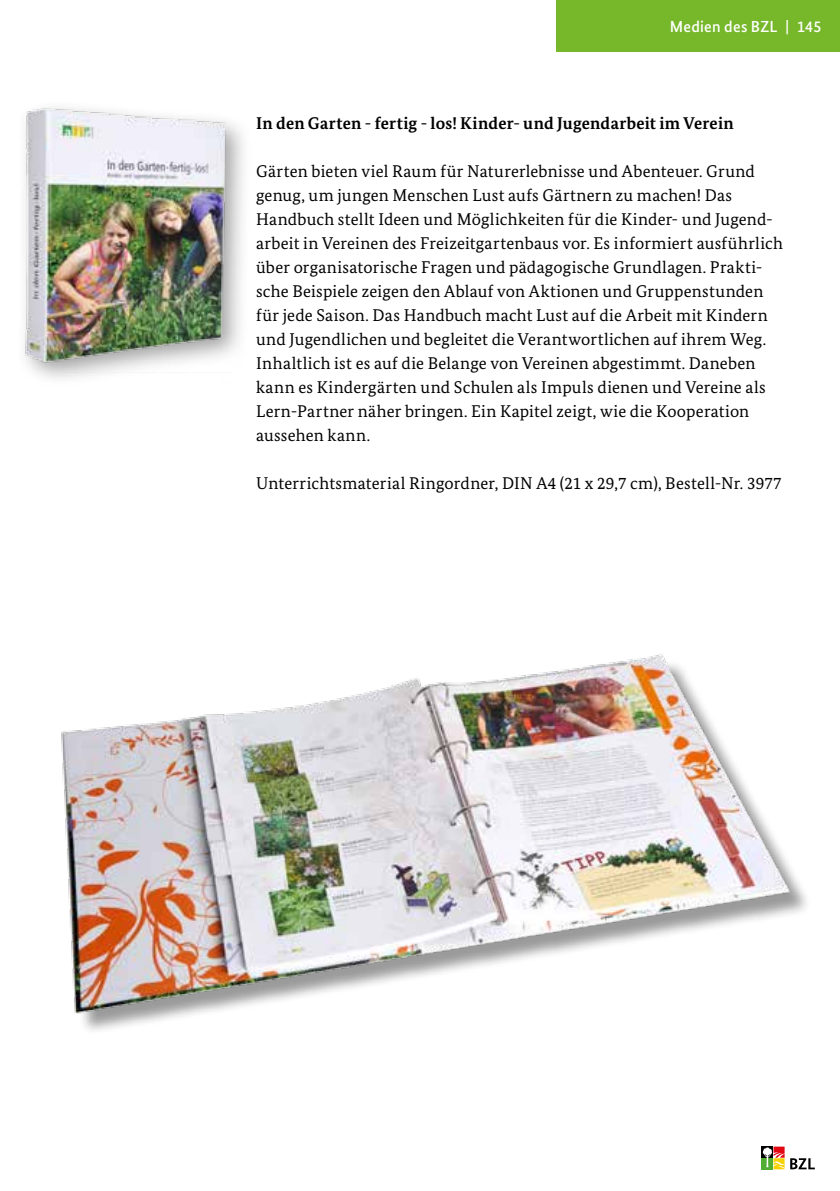
<style>
.page{position:relative;width:840px;height:1191px;background:#fff}
.page>*{position:absolute;margin:0;border:0;box-sizing:border-box;transform-origin:0 0}
.t1{font:17px/24px "Bundes Serif";letter-spacing:.01em;color:#000}
.t2{font:700 17px "Bundes Serif";letter-spacing:.01em;color:#000}
.t3{font:500 16px "Bundes Sans";letter-spacing:.015em;color:#fff}
</style>
<div class="page">
<div style="left:556px;top:0;width:283px;height:52px;background:#76b82a"></div>
<svg style="left:761px;top:1146px;width:53px;height:23px"></svg>
<div style="left:16px;top:99px;width:242px;height:299px;background:#000;opacity:.37"></div>
<img style="left:22px;top:105px;width:210px;height:269px">
<img style="left:61px;top:654px;width:746px;height:371px">
<p class="t3" style="left:669px;top:17px;width:153px">Medien des BZL | 145</p>
<p class="t2" style="left:256px;top:113px;width:479px">In den Garten - fertig - los! Kinder- und Jugendarbeit im Verein</p>
<p class="t1" style="left:256px;top:159px;width:528px">Gärten bieten viel Raum für Naturerlebnisse und Abenteuer. Grund genug, um jungen Menschen Lust aufs Gärtnern zu machen! Das Handbuch stellt Ideen und Möglichkeiten für die Kinder- und Jugend&shy;arbeit in Vereinen des Freizeitgartenbaus vor. Es informiert ausführlich über organisatorische Fragen und pädagogische Grundlagen. Prakti&shy;sche Beispiele zeigen den Ablauf von Aktionen und Gruppenstunden für jede Saison. Das Handbuch macht Lust auf die Arbeit mit Kindern und Jugendlichen und begleitet die Verantwortlichen auf ihrem Weg.<br>Inhaltlich ist es auf die Belange von Vereinen abgestimmt. Daneben kann es Kindergärten und Schulen als Impuls dienen und Vereine als Lern-Partner näher bringen. Ein Kapitel zeigt, wie die Kooperation aussehen kann.</p>
<p class="t1" style="left:256px;top:471px;width:527px">Unterrichtsmaterial Ringordner, DIN A4 (21 x 29,7 cm), Bestell-Nr. 3977</p>
</div>
